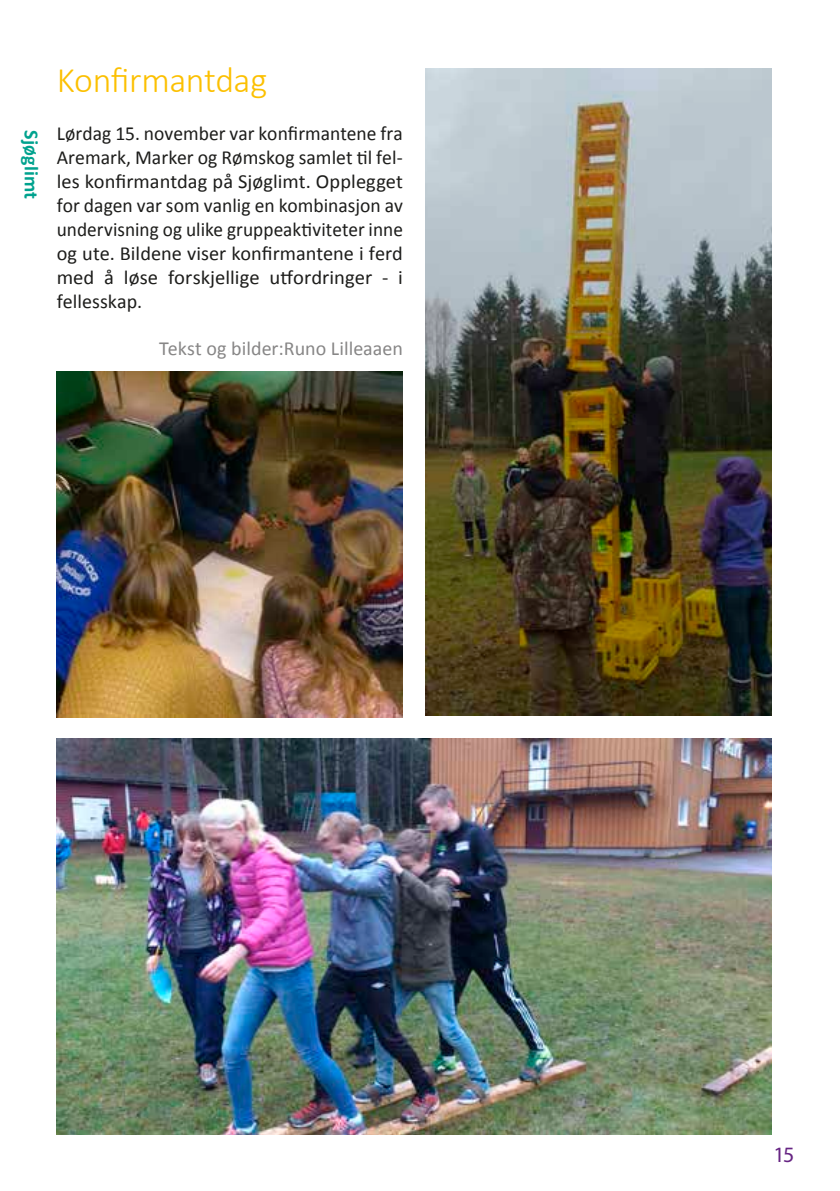
<style>
.page{position:relative;width:840px;height:1191px;background:#fff}
.page>*{position:absolute;margin:0;border:0;box-sizing:border-box;transform-origin:0 0}
.t1{font:300 36px "Calibri";letter-spacing:-.015em;color:#fcc000}
.t2{font:22px "Myriad Pro";color:#662483}
.t3{font:20px/24px "Calibri";color:#1d1d1b;text-align:justify}
.t4{font:20px "Calibri";color:#878686}
.t5{font:700 20px "Calibri";letter-spacing:.005em;color:#00a28e}
</style>
<div class="page">
<img style="left:425px;top:68px;width:346px;height:647px">
<img style="left:57px;top:738px;width:714px;height:396px">
<img style="left:57px;top:371px;width:346px;height:346px">
<p class="t5" style="left:46px;top:130px;width:70px;rotate:90deg">Sjøglimt</p>
<h1 class="t1" style="left:57px;top:58px;width:212px">Konfirmantdag</h1>
<p class="t3" style="left:57px;top:121px;width:347px">Lørdag 15. november var konfirmantene fra Aremark, Marker og Rømskog samlet til fel&shy;les konfirmantdag på Sjøglimt. Opplegget for dagen var som vanlig en kombinasjon av undervisning og ulike gruppeaktiviteter inne og ute. Bildene viser konfirmantene i ferd med å løse forskjellige utfordringer - i fellesskap.</p>
<p class="t4" style="left:159px;top:334px;width:245px">Tekst og bilder:Runo Lilleaaen</p>
<p class="t2" style="left:773px;top:1141px;width:23px">15</p>
</div>
